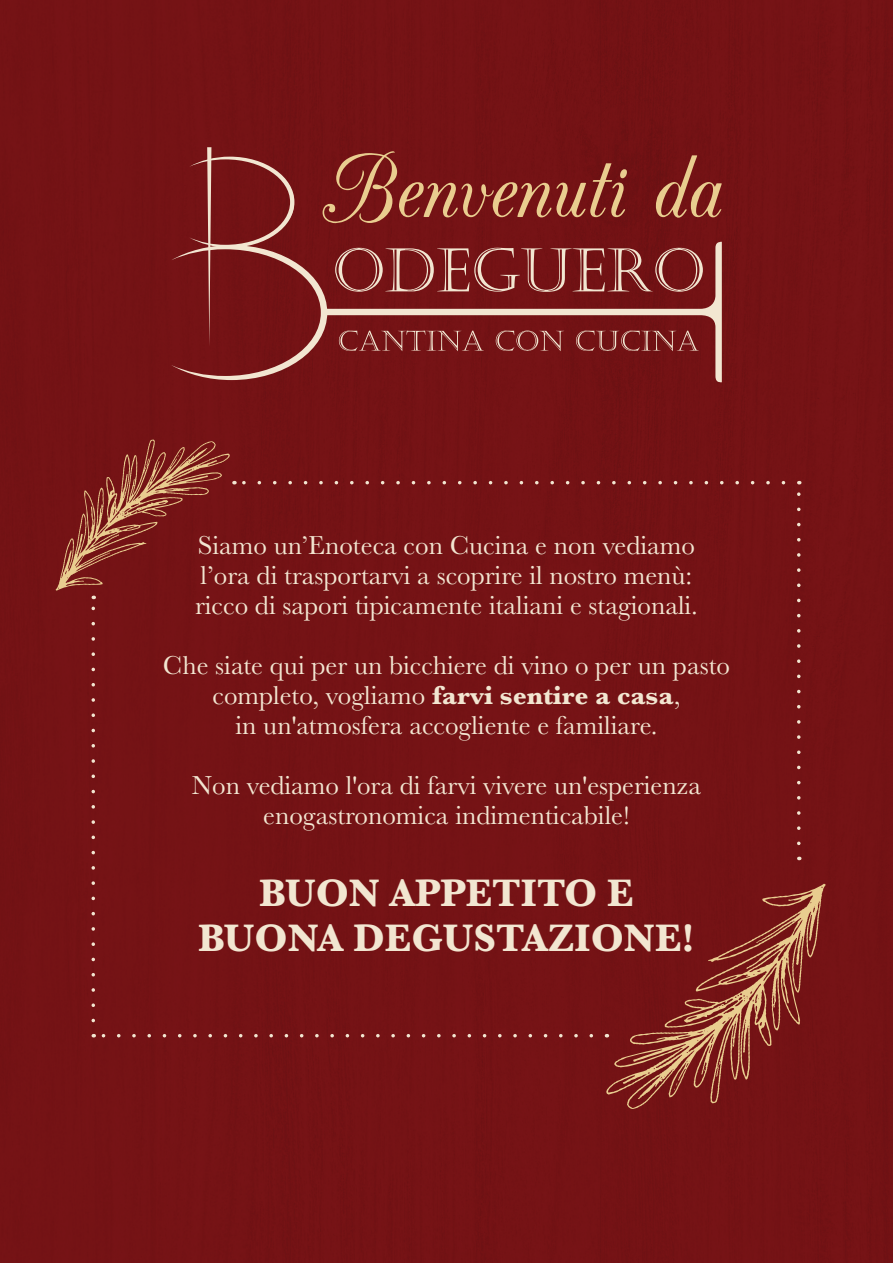
<style>
.page{position:relative;width:893px;height:1263px;background:#741215}
.page>*{position:absolute;margin:0;border:0;box-sizing:border-box;transform-origin:0 0}
.t1{font:108.45px "CAC Champagne";color:#e9cd8f}
.t2{font:700 39.75px/44.2px "Baskerville";color:#f2e6d1;text-align:center}
.t3{font:27px/30px "Baskerville";color:#f2e6d1;text-align:center}
.s1{font-weight:700}
</style>
<div class="page">
<svg style="left:322px;top:241px;width:400px;height:143px;background:#842e2d"></svg>
<svg style="left:171px;top:147px;width:156px;height:233px;background:#7d2223"></svg>
<svg style="left:797px;top:490px;width:4px;height:353px"></svg>
<svg style="left:242px;top:481px;width:541px;height:3px;background:#8c3b39"></svg>
<svg style="left:101px;top:1034px;width:490px;height:3px"></svg>
<svg style="left:91px;top:605px;width:4px;height:415px;background:#873332"></svg>
<svg style="left:606px;top:884px;width:220px;height:225px;background:#842c25"></svg>
<svg style="left:55px;top:440px;width:180px;height:159px;background:#832a24"></svg>
<h1 class="t1" style="left:322px;top:134px;width:400px">Benvenuti da</h1>
<p class="t3" style="left:195px;top:530px;width:505px;text-align:left">Siamo un’Enoteca con Cucina e non vediamo l’ora di trasportarvi a scoprire il nostro menù: ricco di sapori tipicamente italiani e stagionali.</p>
<p class="t3" style="left:163px;top:650px;width:569px">Che siate qui per un bicchiere di vino o per un pasto completo, vogliamo <span class="s1">farvi sentire a casa</span>,<br>in un'atmosfera accogliente e familiare.</p>
<p class="t3" style="left:192px;top:770px;width:511px">Non vediamo l'ora di farvi vivere un'esperienza enogastronomica indimenticabile!</p>
<h2 class="t2" style="left:198px;top:871px;width:498px">BUON APPETITO E<br>BUONA DEGUSTAZIONE!</h2>
</div>
